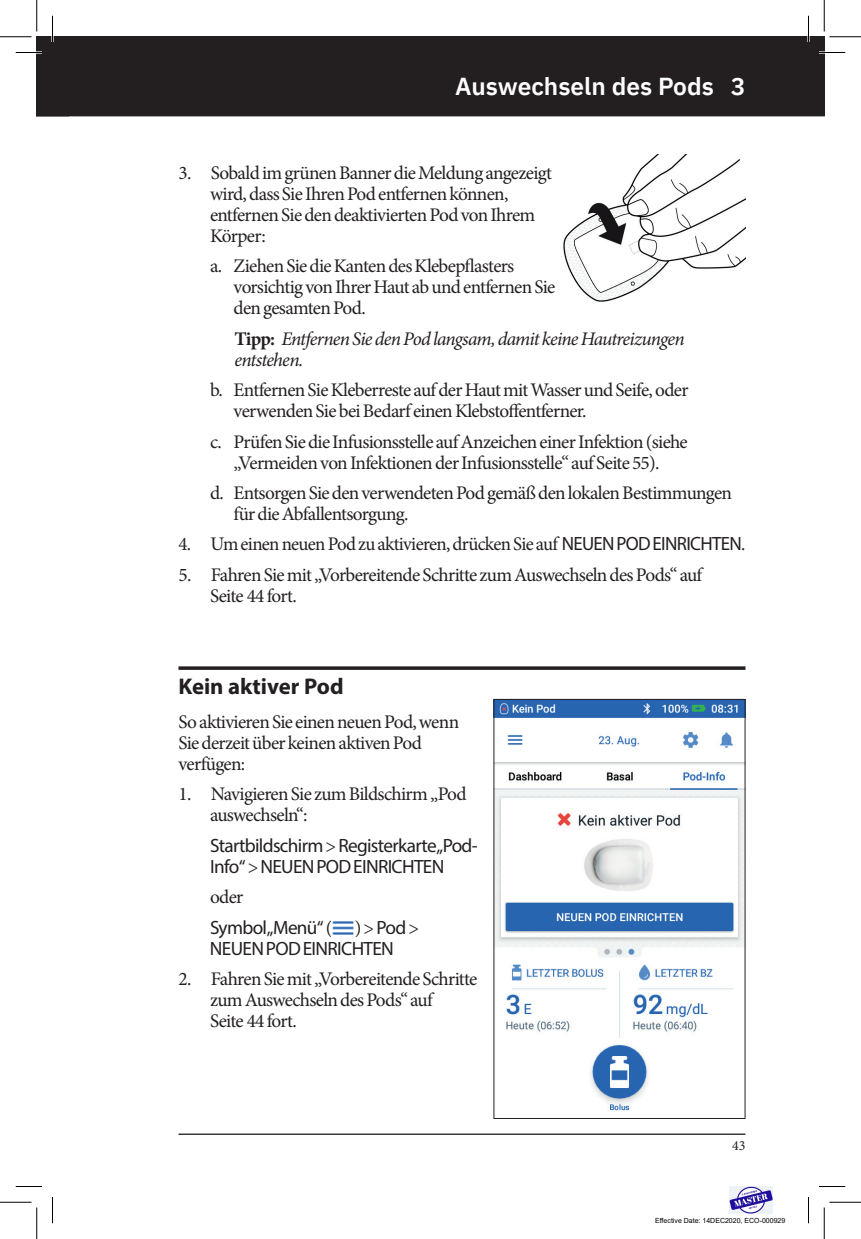
<style>
.page{position:relative;width:861px;height:1239px;background:#fff}
.page>*{position:absolute;margin:0;border:0;box-sizing:border-box;transform-origin:0 0}
.t1{font:600 24.5px "IBM Plex Sans";color:#fff}
.Head1{font:700 22.75px "Myriad Pro";color:#231f20}
.BodyText{font:19.25px/21px "Minion Pro";letter-spacing:-.035em;color:#231f20}
.BodyTextIndent{font:19.25px/21px "Myriad Pro";letter-spacing:-.035em;color:#231f20}
.t2{font:italic 19.25px/21px "Minion Pro";letter-spacing:-.04em;color:#231f20}
.BodyTextIndent-2{font:19.25px "Minion Pro";color:#231f20}
.t3{font:14px "Minion Pro";color:#231f20}
.t4{font:7px "Arial";color:#000}
.s1{font-weight:700;font-style:normal}
.s2{font-family:"Myriad Pro"}
.s3{font-family:"Minion Pro"}
</style>
<div class="page">
<div style="left:37px;top:37px;width:787px;height:79px;background:#231f20"></div>
<hr style="left:178px;top:1134px;width:568px;height:1px;background:#231f20">
<svg style="left:178px;top:666px;width:568px;height:4px;background:#3e3a3b"></svg>
<img style="left:332px;top:921px;width:22px;height:14px">
<img style="left:563px;top:155px;width:183px;height:147px">
<img style="left:496px;top:701px;width:248px;height:410px">
<div style="left:494px;top:699px;width:252px;height:420px;border:1px solid #231f20"></div>
<hr style="left:819px;top:51px;width:26px;height:3px;background:#fff">
<hr style="left:807px;top:16px;width:3px;height:26px;background:#fff">
<svg style="left:819px;top:52px;width:26px;height:1px"></svg>
<svg style="left:16px;top:1186px;width:26px;height:1px"></svg>
<svg style="left:819px;top:1186px;width:26px;height:1px"></svg>
<svg style="left:16px;top:16px;width:53px;height:100px"></svg>
<svg style="left:52px;top:1197px;width:1px;height:26px"></svg>
<svg style="left:808px;top:16px;width:1px;height:26px"></svg>
<svg style="left:808px;top:1197px;width:1px;height:26px"></svg>
<hr style="left:0;top:36px;width:32px;height:2px;background:#fff">
<hr style="left:36px;top:0;width:2px;height:32px;background:#fff">
<hr style="left:0;top:36px;width:32px;height:1px;background:#000">
<hr style="left:830px;top:36px;width:31px;height:1px;background:#000">
<hr style="left:0;top:1202px;width:32px;height:1px;background:#000">
<hr style="left:830px;top:1202px;width:31px;height:1px;background:#000">
<hr style="left:36px;top:0;width:1px;height:32px;background:#000">
<hr style="left:36px;top:1208px;width:1px;height:31px;background:#000">
<hr style="left:824px;top:0;width:1px;height:32px;background:#000">
<hr style="left:824px;top:1208px;width:1px;height:31px;background:#000">
<img style="left:730px;top:1186px;width:43px;height:28px">
<p class="t1" style="left:455px;top:67px;width:292px">Auswechseln des Pods 3</p>
<p class="BodyText" style="left:210px;top:162px;width:344px;text-indent:-32px">3. Sobald im grünen Banner die Meldung angezeigt wird, dass Sie Ihren Pod entfernen können, entfernen Sie den deaktivierten Pod von Ihrem Körper:</p>
<p class="BodyText" style="left:234px;top:256px;width:323px;text-indent:-24px">a. Ziehen Sie die Kanten des Klebepflasters vorsichtig von Ihrer Haut ab und entfernen Sie den gesamten Pod.</p>
<p class="t2" style="left:234px;top:328px;width:452px"><span class="s1">Tipp:</span> Entfernen Sie den Pod langsam, damit keine Hautreizungen entstehen.</p>
<p class="BodyText" style="left:234px;top:380px;width:456px;text-indent:-24px">b. Entfernen Sie Kleberreste auf der Haut mit Wasser und Seife, oder verwenden Sie bei Bedarf einen Klebstoffentferner.</p>
<p class="BodyText" style="left:210px;top:431px;width:479px;text-align:center">c. Prüfen Sie die Infusionsstelle auf Anzeichen einer Infektion (siehe „Vermeiden von Infektionen der Infusionsstelle“ auf Seite 55).</p>
<p class="BodyText" style="left:234px;top:482px;width:500px;text-indent:-24px">d. Entsorgen Sie den verwendeten Pod gemäß den lokalen Bestimmungen für die Abfallentsorgung.</p>
<p class="BodyText" style="left:178px;top:534px;width:569px">4. Um einen neuen Pod zu aktivieren, drücken Sie auf <span class="s2">NEUEN POD EINRICHTEN</span>.</p>
<p class="BodyText" style="left:210px;top:564px;width:494px;text-indent:-32px">5. Fahren Sie mit „Vorbereitende Schritte zum Auswechseln des Pods“ auf<br>Seite 44 fort.</p>
<p class="Head1" style="left:178px;top:671px;width:167px">Kein aktiver Pod</p>
<p class="BodyText" style="left:178px;top:711px;width:282px">So aktivieren Sie einen neuen Pod, wenn<br>Sie derzeit über keinen aktiven Pod verfügen:</p>
<p class="BodyText" style="left:210px;top:784px;width:258px;text-indent:-32px">1. Navigieren Sie zum Bildschirm „Pod auswechseln“:</p>
<p class="BodyTextIndent" style="left:210px;top:835px;width:269px">Startbildschirm <span class="s3">&gt;</span> Registerkarte „Pod-<br>Info“ <span class="s3">&gt;</span> NEUEN POD EINRICHTEN</p>
<p class="BodyTextIndent-2" style="left:210px;top:884px;width:35px">oder</p>
<p class="BodyTextIndent" style="left:210px;top:916px;width:211px">Symbol „Menü“ <span class="s3">( ) &gt;</span> Pod <span class="s3">&gt;<br></span>NEUEN POD EINRICHTEN</p>
<p class="BodyText" style="left:210px;top:969px;width:269px;text-indent:-32px">2. Fahren Sie mit „Vorbereitende Schritte zum Auswechseln des Pods“ auf<br>Seite 44 fort.</p>
<p class="t3" style="left:732px;top:1136px;width:15px">43</p>
<p class="t4" style="left:655px;top:1215px;width:132px">Effective Date: 14DEC2020, ECO-000929</p>
</div>
